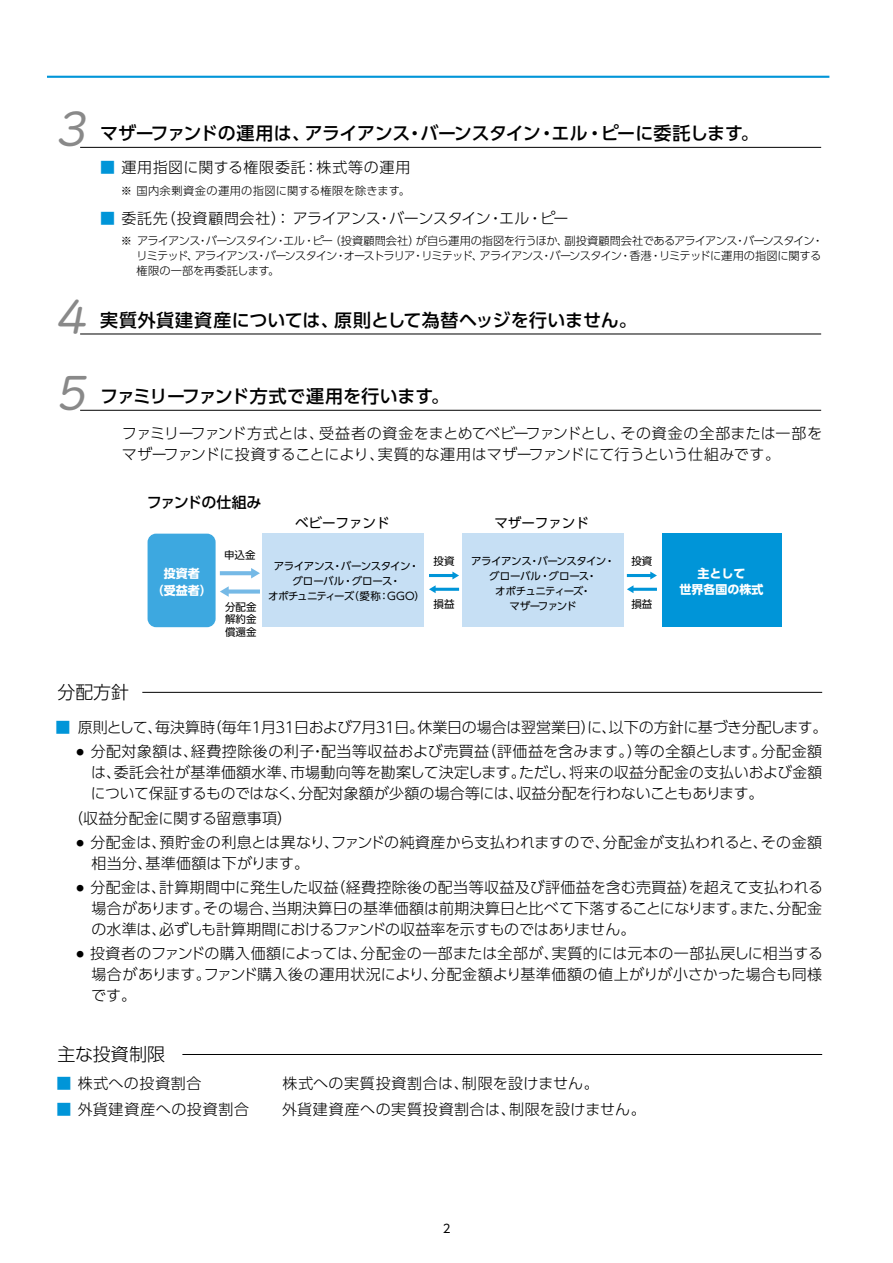
<style>
.page{position:relative;width:893px;height:1263px;background:#fff}
.page>*{position:absolute;margin:0;border:0;box-sizing:border-box;transform-origin:0 0}
.t1{font:italic 48px "UD Digi Kyo";color:#898989}
.t2{font:500 18px "UD Shin Go Pro";letter-spacing:-.01em;color:#000}
.t3{font:500 18px "UD Shin Go Pro";letter-spacing:.01em;color:#000}
.t4{font:300 18px "UD Shin Go Pro";letter-spacing:-.005em;color:#000}
.t5{font:300 15px/21px "UD Shin Go Pro";letter-spacing:.005em;color:#000;text-align:justify}
.t6{font:300 15px "UD Shin Go Pro";letter-spacing:-.03em;color:#000}
.t7{font:300 15px "UD Shin Go Pro";letter-spacing:.035em;color:#000}
.t8{font:300 15px "UD Shin Go Pro";letter-spacing:-.015em;color:#000}
.t9{font:300 15px "UD Shin Go Pro";letter-spacing:.04em;color:#000}
.t10{font:300 15px "UD Shin Go Pro";letter-spacing:.045em;color:#000}
.t11{font:500 15px "UD Shin Go Pro";letter-spacing:-.035em;color:#000}
.t12{font:13.5px "UD Shin Go Pro";color:#000}
.t13{font:700 12px/16.5px "UD Shin Go Pro";color:#fff;text-align:center}
.t14{font:11.7px "UD Shin Go Pro";color:#000}
.t15{font:300 11.25px/15px "UD Shin Go Pro";letter-spacing:-.05em;color:#000}
.t16{font:300 11.25px "UD Shin Go Pro";letter-spacing:.02em;color:#000}
.t17{font:10.5px/15px "UD Shin Go Pro";letter-spacing:-.04em;color:#000;text-align:center}
.s1{color:#0095d8}
.s2{font-size:7.5px}
</style>
<div class="page">
<hr style="left:142px;top:692px;width:680px;height:1px;background:#000">
<hr style="left:182px;top:1054px;width:640px;height:1px;background:#000">
<hr style="left:80px;top:334px;width:741px;height:1px;background:#000">
<hr style="left:80px;top:147px;width:741px;height:1px;background:#000">
<div style="left:148px;top:534px;width:68px;height:93px;background:#3da8e0;border-radius:9px"></div>
<div style="left:662px;top:534px;width:119px;height:93px;background:#0095d8"></div>
<div style="left:462px;top:534px;width:162px;height:93px;background:#c6dff4"></div>
<div style="left:262px;top:534px;width:162px;height:93px;background:#c6dff4"></div>
<svg style="left:220px;top:568px;width:40px;height:10px"></svg>
<svg style="left:220px;top:586px;width:40px;height:11px"></svg>
<svg style="left:429px;top:572px;width:30px;height:7px"></svg>
<svg style="left:627px;top:572px;width:30px;height:7px"></svg>
<svg style="left:429px;top:585px;width:30px;height:8px"></svg>
<svg style="left:627px;top:585px;width:30px;height:8px"></svg>
<hr style="left:80px;top:410px;width:741px;height:1px;background:#000">
<hr style="left:47px;top:76px;width:782px;height:2px;background:#0095d8">
<h1 class="t1" style="left:58px;top:108px;width:33px">3</h1>
<p class="t2" style="left:100px;top:118px;width:660px">マザーファンドの運用は、アライアンス・バーンスタイン・エル・ピーに委託します。</p>
<p class="t9" style="left:100px;top:156px;width:312px"><span class="s1">■</span> 運用指図に関する権限委託：株式等の運用</p>
<p class="t8" style="left:100px;top:207px;width:470px"><span class="s1">■</span> 委託先（投資顧問会社）： アライアンス・バーンスタイン・エル・ピー</p>
<p class="t15" style="left:137px;top:233px;width:688px;text-indent:-16px">※ アライアンス・バーンスタイン・エル・ピー（投資顧問会社）が自ら運用の指図を行うほか、副投資顧問会社であるアライアンス・バーンスタイン・リミテッド、アライアンス・バーンスタイン・オーストラリア・リミテッド、アライアンス・バーンスタイン・香港・リミテッドに運用の指図に関する権限の一部を再委託します。</p>
<p class="t16" style="left:121px;top:181px;width:290px">※ 国内余剰資金の運用の指図に関する権限を除きます。</p>
<h1 class="t1" style="left:58px;top:296px;width:33px">4</h1>
<p class="t3" style="left:100px;top:305px;width:538px">実質外貨建資産については、原則として為替ヘッジを行いません。</p>
<h1 class="t1" style="left:58px;top:372px;width:33px">5</h1>
<p class="t2" style="left:100px;top:382px;width:351px">ファミリーファンド方式で運用を行います。</p>
<p class="t5" style="left:122px;top:422px;width:701px">ファミリーファンド方式とは、受益者の資金をまとめてベビーファンドとし、その資金の全部または一部をマザーファンドに投資することにより、実質的な運用はマザーファンドにて行うという仕組みです。</p>
<p class="t11" style="left:147px;top:490px;width:116px">ファンドの仕組み</p>
<p class="t13" style="left:152px;top:565px;width:61px">投資者<br>（受益者）</p>
<p class="t17" style="left:224px;top:547px;width:33px">申込金</p>
<p class="t17" style="left:225px;top:600px;width:33px;line-height:12.6px;text-align:justify">分配金解約金償還金</p>
<p class="t12" style="left:295px;top:512px;width:96px">ベビーファンド</p>
<p class="t17" style="left:268px;top:558px;width:158px">アライアンス・バーンスタイン・グローバル・グロース・<br>オポチュニティーズ（愛称：GGO）</p>
<p class="t17" style="left:434px;top:553px;width:22px">投資</p>
<p class="t17" style="left:434px;top:596px;width:22px">損益</p>
<p class="t12" style="left:494px;top:512px;width:96px">マザーファンド</p>
<p class="t17" style="left:471px;top:553px;width:145px">アライアンス・バーンスタイン・グローバル・グロース・<br>オポチュニティーズ・<br>マザーファンド</p>
<p class="t13" style="left:679px;top:565px;width:85px">主として<br>世界各国の株式</p>
<p class="t17" style="left:631px;top:553px;width:22px">投資</p>
<p class="t17" style="left:631px;top:596px;width:22px">損益</p>
<p class="t4" style="left:58px;top:677px;width:73px">分配方針</p>
<p class="t6" style="left:55px;top:715px;width:773px"><span class="s1">■</span> 原則として、毎決算時（毎年１月３１日および７月３１日。休業日の場合は翌営業日）に、以下の方針に基づき分配します。</p>
<p class="t5" style="left:91px;top:740px;width:733px;text-indent:-14px"><span class="s2">●</span> 分配対象額は、経費控除後の利子・配当等収益および売買益（評価益を含みます。）等の全額とします。分配金額は、委託会社が基準価額水準、市場動向等を勘案して決定します。ただし、将来の収益分配金の支払いおよび金額について保証するものではなく、分配対象額が少額の場合等には、収益分配を行わないこともあります。</p>
<p class="t5" style="left:68px;top:807px;width:226px">（収益分配金に関する留意事項）</p>
<p class="t5" style="left:91px;top:831px;width:732px;text-indent:-15px"><span class="s2">●</span> 分配金は、預貯金の利息とは異なり、ファンドの純資産から支払われますので、分配金が支払われると、その金額相当分、基準価額は下がります。</p>
<p class="t5" style="left:91px;top:876px;width:733px;text-indent:-15px"><span class="s2">●</span> 分配金は、計算期間中に発生した収益（経費控除後の配当等収益及び評価益を含む売買益）を超えて支払われる場合があります。その場合、当期決算日の基準価額は前期決算日と比べて下落することになります。また、分配金の水準は、必ずしも計算期間におけるファンドの収益率を示すものではありません。</p>
<p class="t5" style="left:91px;top:942px;width:733px;text-indent:-15px"><span class="s2">●</span> 投資者のファンドの購入価額によっては、分配金の一部または全部が、実質的には元本の一部払戻しに相当する場合があります。ファンド購入後の運用状況により、分配金額より基準価額の値上がりが小さかった場合も同様です。</p>
<p class="t4" style="left:57px;top:1039px;width:109px">主な投資制限</p>
<p class="t9" style="left:57px;top:1071px;width:147px"><span class="s1">■</span> 株式への投資割合</p>
<p class="t7" style="left:282px;top:1071px;width:318px">株式への実質投資割合は、制限を設けません。</p>
<p class="t10" style="left:57px;top:1097px;width:194px"><span class="s1">■</span> 外貨建資産への投資割合</p>
<p class="t7" style="left:282px;top:1097px;width:365px">外貨建資産への実質投資割合は、制限を設けません。</p>
<p class="t14" style="left:443px;top:1219px;width:9px">2</p>
</div>
